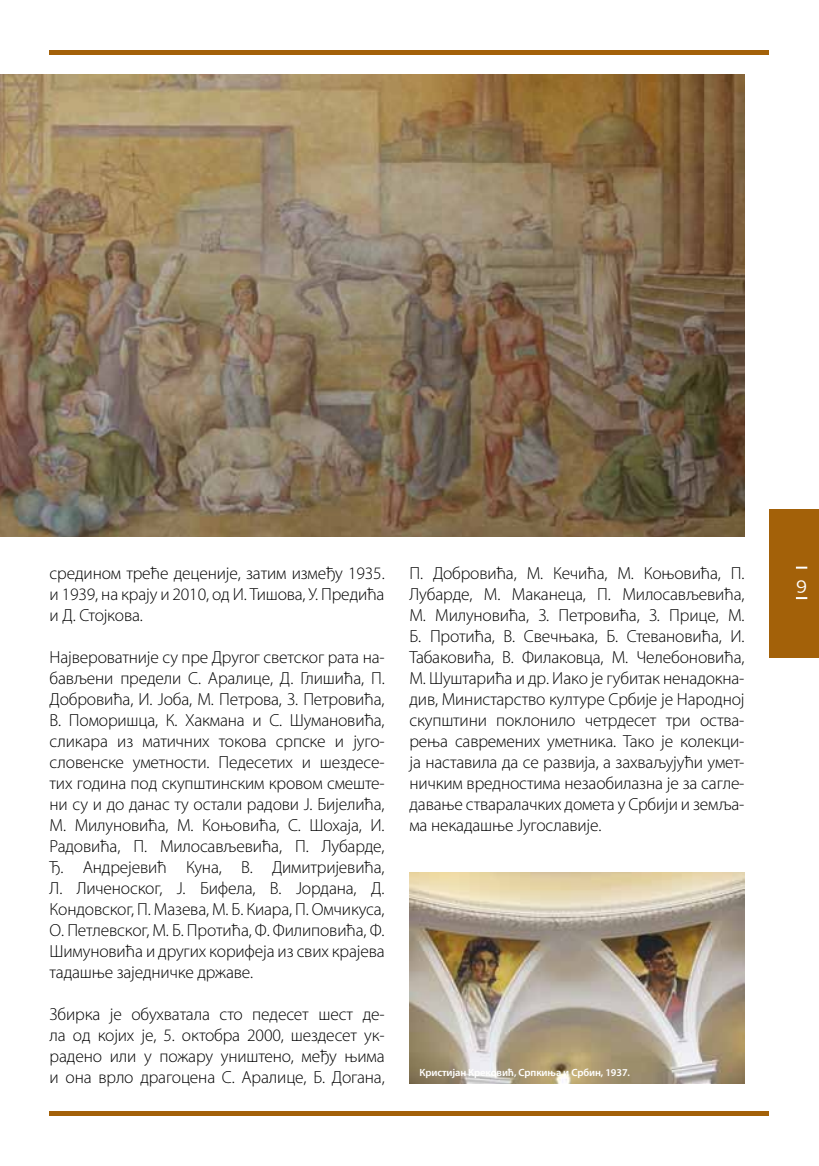
<style>
.page{position:relative;width:819px;height:1166px;background:#fff}
.page>*{position:absolute;margin:0;border:0;box-sizing:border-box;transform-origin:0 0}
.t1{font:300 17.5px/21px "Myriad Pro";letter-spacing:-.01em;color:#000;text-align:justify}
.t2{font:17.5px "Alright Sans";color:#fff}
.t3{font:600 10.5px "Myriad Pro";letter-spacing:-.01em;color:#fff}
</style>
<div class="page">
<div style="left:50px;top:50px;width:719px;height:5px;background:#a36109"></div>
<div style="left:50px;top:1111px;width:719px;height:5px;background:#a36109"></div>
<div style="left:769px;top:508px;width:50px;height:149px;background:#a36109"></div>
<svg style="left:795px;top:567px;width:12px;height:2px"></svg>
<svg style="left:795px;top:597px;width:12px;height:2px"></svg>
<img style="left:0;top:74px;width:744px;height:462px">
<img style="left:409px;top:872px;width:335px;height:211px">
<p class="t1" style="left:50px;top:562px;width:336px">средином треће деценије, затим између 1935. и 1939, на крају и 2010, од И. Тишова, У. Предића и Д. Стојкова.</p>
<p class="t1" style="left:50px;top:646px;width:336px">Највероватније су пре Другог светског рата на&shy;бављени предели С. Аралице, Д. Глишића, П.<br>Добровића, И. Јоба, М. Петрова, З. Петровића, В. Поморишца, К. Хакмана и С. Шумановића, сликара из матичних токова српске и југо&shy;словенске уметности. Педесетих и шездесе&shy;тих година под скупштинским кровом смеште&shy;ни су и до данас ту остали радови Ј. Бијелића, М. Милуновића, М. Коњовића, С. Шохаја, И.<br>Радовића, П. Милосављевића, П. Лубарде, Ђ. Андрејевић Куна, В. Димитријевића, Л. Личеноског, Ј. Бифела, В. Јордана, Д.<br>Кондовског, П. Мазева, М. Б. Киара, П. Омчикуса, О. Петлевског, М. Б. Протића, Ф. Филиповића, Ф.<br>Шимуновића и других корифеја из свих крајева тадашње заједничке државе.</p>
<p class="t1" style="left:50px;top:1003px;width:336px">Збирка је обухватала сто педесет шест де&shy;ла од којих је, 5. октобра 2000, шездесет ук&shy;радено или у пожару уништено, међу њима и она врло драгоцена С. Аралице, Б. Догана,</p>
<p class="t1" style="left:409px;top:562px;width:336px">П. Добровића, М. Кечића, М. Коњовића, П.<br>Лубарде, М. Маканеца, П. Милосављевића, М. Милуновића, З. Петровића, З. Прице, М.<br>Б. Протића, В. Свечњака, Б. Стевановића, И.<br>Табаковића, В. Филаковца, М. Челебоновића, М. Шуштарића и др. Иако је губитак ненадокна&shy;див, Министарство културе Србије је Народној скупштини поклонило четрдесет три оства&shy;рења савремених уметника. Тако је колекци&shy;ја наставила да се развија, а захваљујући умет&shy;ничким вредностима незаобилазна је за сагле&shy;давање стваралачких домета у Србији и земља&shy;ма некадашње Југославије.</p>
<p class="t3" style="left:419px;top:1066px;width:212px">Кристијан Крековић, Српкиња и Србин, 1937.</p>
<p class="t2" style="left:796px;top:572px;width:12px">9</p>
</div>
